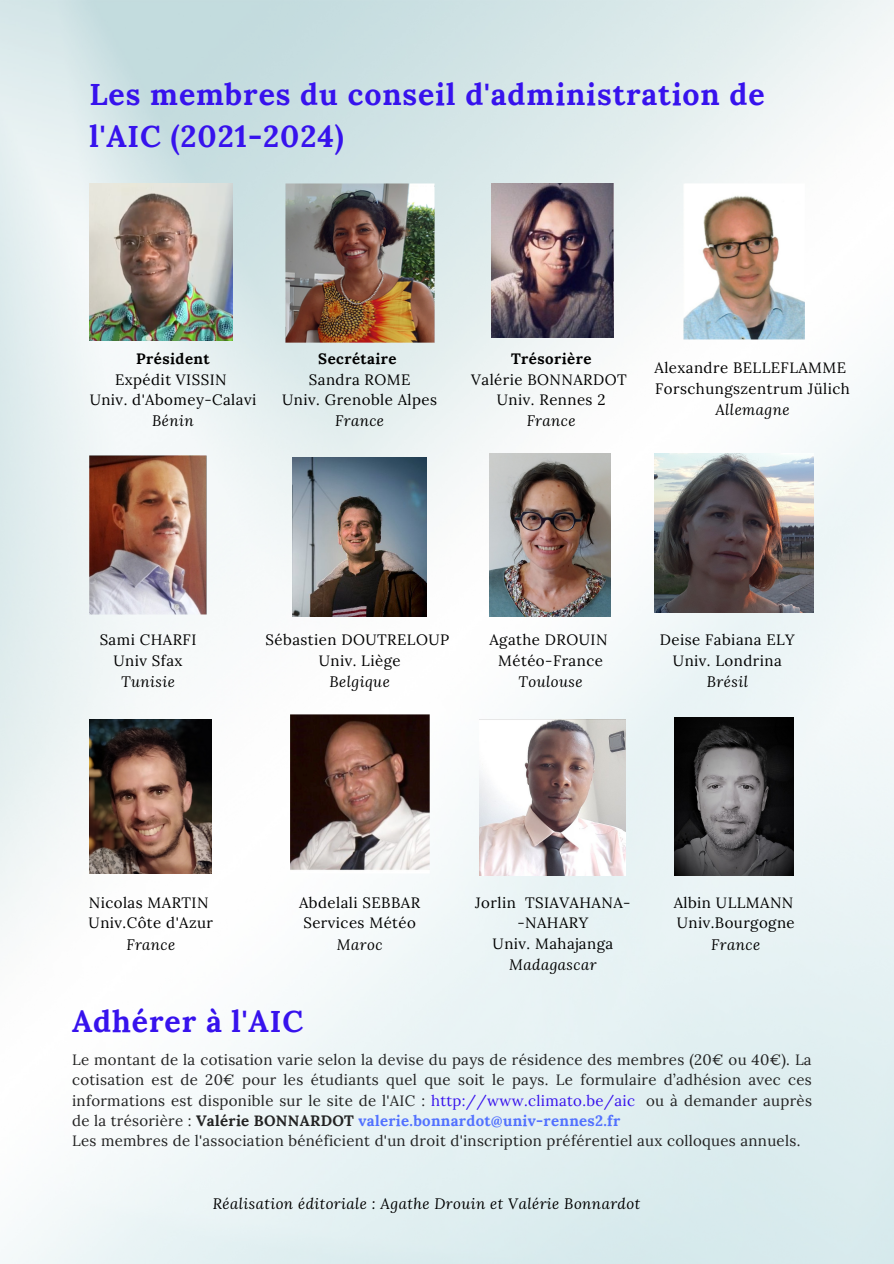
<style>
.page{position:relative;width:894px;height:1264px;background:#fff}
.page>*{position:absolute;margin:0;border:0;box-sizing:border-box;transform-origin:0 0}
.t1{font:700 30.3px/41.7px "Lora";letter-spacing:.03em;color:#3712ed}
.t2{font:15px/20.2px "Lora";letter-spacing:.02em;color:#222;text-align:justify}
.t3{font:15px "Lora";letter-spacing:.03em;color:#000}
.t4{font:italic 15px "Lora";letter-spacing:.03em;color:#000}
.t5{font:700 15px "Lora";letter-spacing:.03em;color:#000}
.s1{color:#3712ed}
.s2{font-weight:700}
.s3{font-weight:700;color:#5271ff}
</style>
<div class="page">
<img style="left:0;top:0;width:893px;height:1263px">
<img style="left:654px;top:453px;width:158px;height:159px">
<img style="left:293px;top:457px;width:133px;height:159px">
<img style="left:89px;top:719px;width:122px;height:154px">
<img style="left:89px;top:183px;width:144px;height:157px">
<img style="left:674px;top:717px;width:119px;height:158px">
<img style="left:89px;top:455px;width:117px;height:159px">
<img style="left:285px;top:183px;width:149px;height:159px">
<img style="left:290px;top:715px;width:139px;height:158px">
<img style="left:683px;top:183px;width:121px;height:156px">
<img style="left:489px;top:453px;width:121px;height:163px">
<img style="left:491px;top:183px;width:122px;height:155px">
<img style="left:479px;top:719px;width:146px;height:156px">
<p class="t1" style="left:89px;top:73px;width:676px">Les membres du conseil d'administration de l'AIC (2021-2024)</p>
<p class="t5" style="left:136px;top:349px;width:75px">Président</p>
<p class="t3" style="left:115px;top:369px;width:113px">Expédit VISSIN</p>
<p class="t3" style="left:90px;top:390px;width:168px">Univ. d'Abomey-Calavi</p>
<p class="t4" style="left:152px;top:411px;width:43px">Bénin</p>
<p class="t5" style="left:318px;top:349px;width:80px">Secrétaire</p>
<p class="t3" style="left:309px;top:369px;width:103px">Sandra ROME</p>
<p class="t3" style="left:282px;top:390px;width:156px">Univ. Grenoble Alpes</p>
<p class="t4" style="left:335px;top:411px;width:50px">France</p>
<p class="t5" style="left:511px;top:349px;width:82px">Trésorière</p>
<p class="t3" style="left:471px;top:369px;width:157px">Valérie BONNARDOT</p>
<p class="t3" style="left:496px;top:390px;width:110px">Univ. Rennes 2</p>
<p class="t4" style="left:526px;top:411px;width:50px">France</p>
<p class="t3" style="left:654px;top:358px;width:193px">Alexandre BELLEFLAMME</p>
<p class="t3" style="left:655px;top:378px;width:196px">Forschungszentrum Jülich</p>
<p class="t4" style="left:715px;top:399px;width:76px">Allemagne</p>
<p class="t3" style="left:100px;top:630px;width:98px">Sami CHARFI</p>
<p class="t3" style="left:113px;top:650px;width:71px">Univ Sfax</p>
<p class="t4" style="left:121px;top:671px;width:55px">Tunisie</p>
<p class="t3" style="left:265px;top:630px;width:185px">Sébastien DOUTRELOUP</p>
<p class="t3" style="left:318px;top:650px;width:83px">Univ. Liège</p>
<p class="t4" style="left:329px;top:671px;width:62px">Belgique</p>
<p class="t3" style="left:489px;top:630px;width:119px">Agathe DROUIN</p>
<p class="t3" style="left:498px;top:650px;width:106px">Météo-France</p>
<p class="t4" style="left:518px;top:671px;width:65px">Toulouse</p>
<p class="t3" style="left:659px;top:630px;width:136px">Deise Fabiana ELY</p>
<p class="t3" style="left:672px;top:650px;width:110px">Univ. Londrina</p>
<p class="t4" style="left:706px;top:671px;width:43px">Brésil</p>
<p class="t3" style="left:89px;top:892px;width:121px">Nicolas MARTIN</p>
<p class="t3" style="left:89px;top:913px;width:126px">Univ.Côte d'Azur</p>
<p class="t4" style="left:126px;top:934px;width:50px">France</p>
<p class="t3" style="left:299px;top:892px;width:122px">Abdelali SEBBAR</p>
<p class="t3" style="left:303px;top:913px;width:114px">Services Météo</p>
<p class="t4" style="left:337px;top:934px;width:47px">Maroc</p>
<p class="t3" style="left:475px;top:892px;width:157px">Jorlin TSIAVAHANA-</p>
<p class="t3" style="left:517px;top:913px;width:72px">-NAHARY</p>
<p class="t3" style="left:492px;top:933px;width:122px">Univ. Mahajanga</p>
<p class="t4" style="left:509px;top:954px;width:89px">Madagascar</p>
<p class="t3" style="left:673px;top:892px;width:121px">Albin ULLMANN</p>
<p class="t3" style="left:676px;top:913px;width:119px">Univ.Bourgogne</p>
<p class="t4" style="left:711px;top:934px;width:50px">France</p>
<p class="t1" style="left:72px;top:999px;width:232px">Adhérer à l'AIC</p>
<p class="t2" style="left:72px;top:1049px;width:741px">Le montant de la cotisation varie selon la devise du pays de résidence des membres (20€ ou 40€). La cotisation est de 20€ pour les étudiants quel que soit le pays. Le formulaire d’adhésion avec ces informations est disponible sur le site de l'AIC : <span class="s1">http://www.climato.be/aic</span> ou à demander auprès de la trésorière : <span class="s2">Valérie BONNARDOT</span> <span class="s3">valerie.bonnardot@univ-rennes2.fr</span></p>
<p class="t2" style="left:72px;top:1130px;width:729px">Les membres de l'association bénéficient d'un droit d'inscription préférentiel aux colloques annuels.</p>
<p class="t4" style="left:213px;top:1193px;width:429px">Réalisation éditoriale : Agathe Drouin et Valérie Bonnardot</p>
</div>
